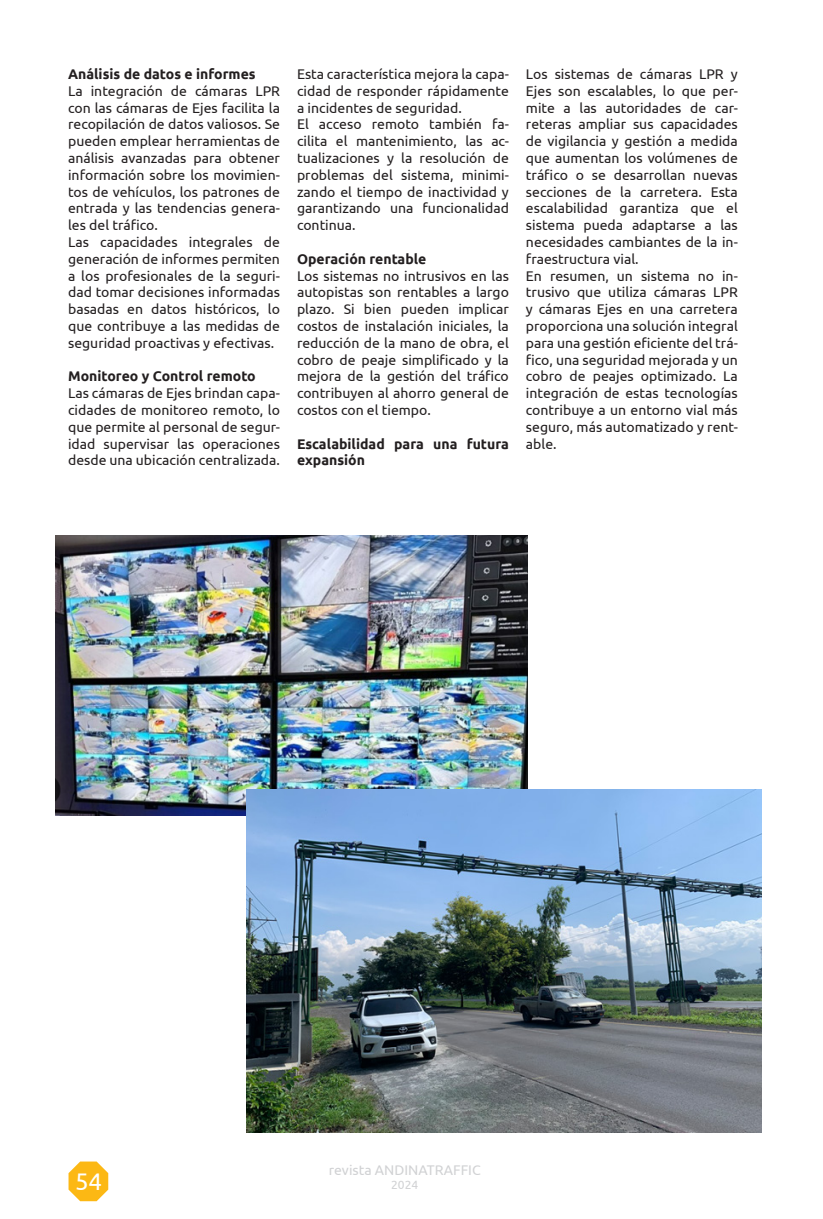
<style>
.page{position:relative;width:823px;height:1219px;background:#fff}
.page>*{position:absolute;margin:0;border:0;box-sizing:border-box;transform-origin:0 0}
.t1{font:24px "Ubuntu";color:#fff}
.t2{font:14px/16.8px "Ubuntu";color:#231f20;text-align:justify}
.t3{font:700 14px/16.8px "Ubuntu";color:#231f20}
.t4{font:14px "Ubuntu";color:#d1d2d4}
.t5{font:12px "Ubuntu";color:#d1d2d4}
</style>
<div class="page">
<svg style="left:68px;top:1161px;width:40px;height:40px"></svg>
<img style="left:55px;top:536px;width:472px;height:279px">
<img style="left:246px;top:790px;width:515px;height:343px">
<p class="t3" style="left:68px;top:65px;width:189px">Análisis de datos e informes</p>
<p class="t2" style="left:68px;top:82px;width:213px">La integración de cámaras LPR con las cámaras de Ejes facilita la recopilación de datos valiosos. Se pueden emplear herramientas de análisis avanzadas para obtener información sobre los movimien&shy;tos de vehículos, los patrones de entrada y las tendencias genera&shy;les del tráfico.</p>
<p class="t2" style="left:68px;top:233px;width:213px">Las capacidades integrales de generación de informes permiten a los profesionales de la seguri&shy;dad tomar decisiones informadas basadas en datos históricos, lo que contribuye a las medidas de seguridad proactivas y efectivas.</p>
<p class="t3" style="left:68px;top:368px;width:189px">Monitoreo y Control remoto</p>
<p class="t2" style="left:68px;top:384px;width:213px">Las cámaras de Ejes brindan capa&shy;cidades de monitoreo remoto, lo que permite al personal de segur&shy;idad supervisar las operaciones desde una ubicación centralizada.</p>
<p class="t2" style="left:297px;top:65px;width:213px">Esta característica mejora la capa&shy;cidad de responder rápidamente a incidentes de seguridad.</p>
<p class="t2" style="left:297px;top:115px;width:213px">El acceso remoto también fa&shy;cilita el mantenimiento, las ac&shy;tualizaciones y la resolución de problemas del sistema, minimi&shy;zando el tiempo de inactividad y garantizando una funcionalidad continua.</p>
<p class="t3" style="left:297px;top:250px;width:131px">Operación rentable</p>
<p class="t2" style="left:297px;top:267px;width:213px">Los sistemas no intrusivos en las autopistas son rentables a largo plazo. Si bien pueden implicar costos de instalación iniciales, la reducción de la mano de obra, el cobro de peaje simplificado y la mejora de la gestión del tráfico contribuyen al ahorro general de costos con el tiempo.</p>
<p class="t3" style="left:297px;top:435px;width:213px">Escalabilidad para una futura expansión</p>
<p class="t2" style="left:525px;top:65px;width:213px">Los sistemas de cámaras LPR y Ejes son escalables, lo que per&shy;mite a las autoridades de car&shy;reteras ampliar sus capacidades de vigilancia y gestión a medida que aumentan los volúmenes de tráfico o se desarrollan nuevas secciones de la carretera. Esta escalabilidad garantiza que el sistema pueda adaptarse a las necesidades cambiantes de la in&shy;fraestructura vial.</p>
<p class="t2" style="left:525px;top:267px;width:213px">En resumen, un sistema no in&shy;trusivo que utiliza cámaras LPR y cámaras Ejes en una carretera proporciona una solución integral para una gestión eficiente del trá&shy;fico, una seguridad mejorada y un cobro de peajes optimizado. La integración de estas tecnologías contribuye a un entorno vial más seguro, más automatizado y rent&shy;able.</p>
<h1 class="t1" style="left:75px;top:1167px;width:28px">54</h1>
<p class="t4" style="left:328px;top:1161px;width:153px">revista ANDINATRAFFIC</p>
<p class="t5" style="left:391px;top:1177px;width:29px">2024</p>
</div>
